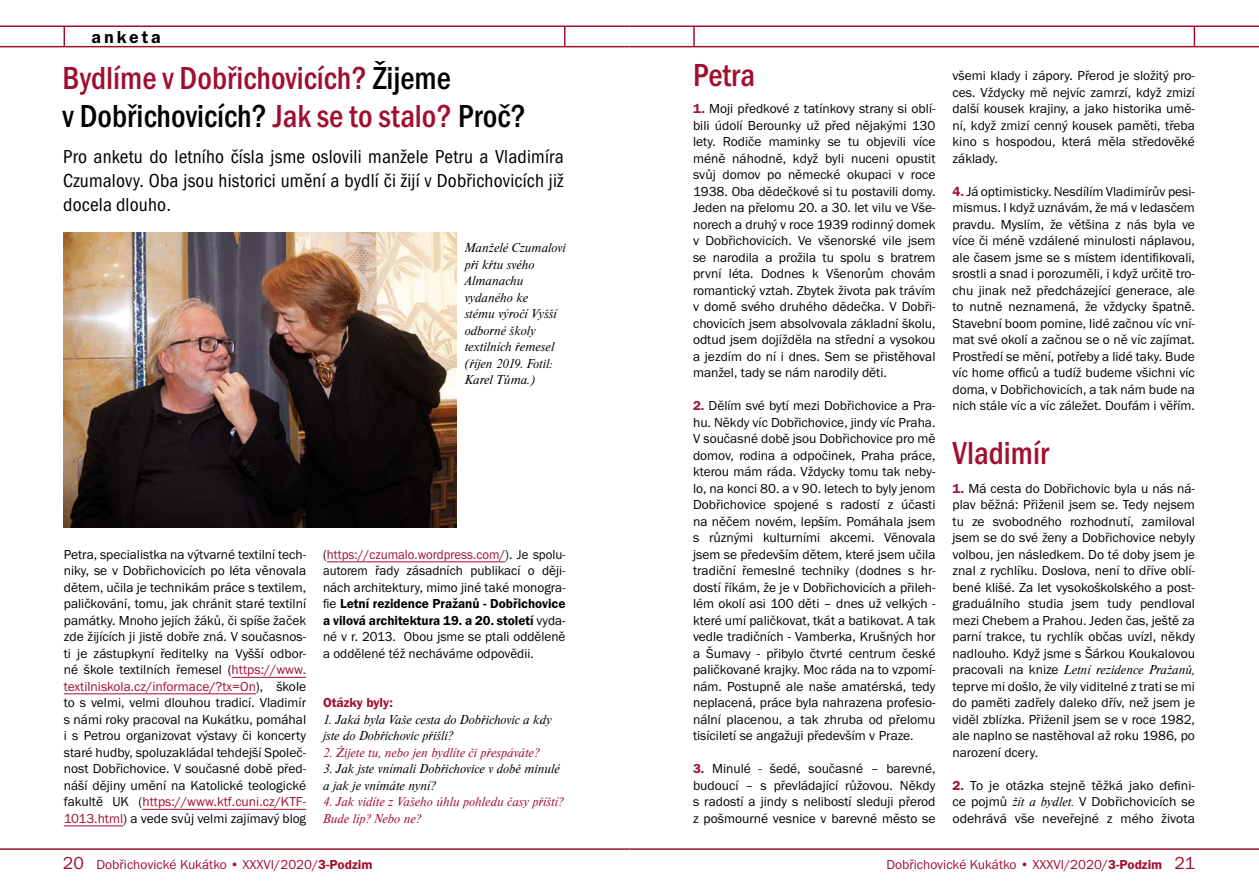
<style>
.page{position:relative;width:1259px;height:893px;background:#fff}
.page>*{position:absolute;margin:0;border:0;box-sizing:border-box;transform-origin:0 0}
.t1{font:33px/37.5px "Franklin Got Itc TOT Med Con";color:#a10e2f;scale:.96 1}
.t2{font:19.5px/24px "Franklin Got Itc TOT Boo Con";letter-spacing:.01em;color:#000;text-align:justify}
.t3{font:18px "Franklin Got Itc TOT Dem";letter-spacing:.16em;color:#000}
.t4{font:13.5px/16.5px "Franklin Got Itc TOT Boo";color:#000;text-align:justify}
.t5{font:italic 13.5px/16.5px "Nimbus Roman DOT";color:#000}
.t6{font:13.5px/16.5px "Franklin Got Itc TOT Boo";color:#000;text-align:justify;scale:.95 1}
.t7{font:italic 13.5px/16.5px "Nimbus Roman DOT";color:#a10e2f}
.t8{font:13.5px "Franklin Got Itc TOT Boo";color:#a10e2f}
.t9{font:13.5px/16.5px "Franklin Got Itc TOT Dem";color:#000}
.t10{font:13.5px "Franklin Got Itc TOT Dem";color:#a10e2f}
.s1{color:#000}
.s2{color:#a10e2f}
.s3{font-family:"Franklin Got Itc TOT Boo"}
.s4{font-family:"Franklin Got Itc TOT Dem";color:#a10e2f}
.s5{font-family:"Franklin Got Itc TOT Boo";font-style:normal}
.s6{font-family:"Nimbus Roman DOT";font-style:italic}
.s7{font-size:18px}
.s8{font-family:"Franklin Got Itc TOT Dem"}
</style>
<div class="page">
<hr style="left:232px;top:677px;width:74px;height:1px;background:#a10e2f">
<hr style="left:64px;top:693px;width:192px;height:1px;background:#a10e2f">
<hr style="left:142px;top:809px;width:164px;height:1px;background:#a10e2f">
<hr style="left:64px;top:825px;width:59px;height:1px;background:#a10e2f">
<hr style="left:327px;top:561px;width:178px;height:1px;background:#a10e2f">
<img style="left:64px;top:233px;width:393px;height:295px">
<hr style="left:629px;top:46px;width:630px;height:1px;background:#a10e2f">
<hr style="left:629px;top:26px;width:630px;height:1px;background:#a10e2f">
<hr style="left:693px;top:26px;width:2px;height:21px;background:#a10e2f">
<hr style="left:1193px;top:26px;width:2px;height:21px;background:#a10e2f">
<hr style="left:0;top:46px;width:629px;height:1px;background:#a10e2f">
<hr style="left:0;top:26px;width:629px;height:1px;background:#a10e2f">
<svg style="left:64px;top:27px;width:1px;height:19px"></svg>
<svg style="left:564px;top:27px;width:1px;height:19px"></svg>
<hr style="left:0;top:848px;width:629px;height:2px;background:#a10e2f">
<hr style="left:629px;top:848px;width:630px;height:2px;background:#a10e2f">
<h3 class="t3" style="left:91px;top:27px;width:71px">anketa</h3>
<h1 class="t1" style="left:62px;top:60px;width:484px">Bydlíme v Dobřichovicích? <span class="s1">Žijeme<br>v Dobřichovicích?</span> Jak se to stalo? <span class="s1">Proč?</span></h1>
<h2 class="t2" style="left:63px;top:144px;width:502px">Pro anketu do letního čísla jsme oslovili manžele Petru a Vladimíra Czumalovy. Oba jsou historici umění a bydlí či žijí v Dobřichovicích již docela dlouho.</h2>
<p class="t5" style="left:465px;top:240px;width:102px">Manželé Czumalovi při křtu svého<br>Almanachu vydaného ke<br>stému výročí Vyšší odborné školy textilních řemesel (říjen 2019. Fotil:<br>Karel Tůma.)</p>
<p class="t4" style="left:64px;top:546px;width:244px">Petra, specialistka na výtvarné textilní tech&shy;niky, se v Dobřichovicích po léta věnovala dětem, učila je technikám práce s textilem, paličkování, tomu, jak chránit staré textilní památky. Mnoho jejích žáků, či spíše žaček zde žijících ji jistě dobře zná. V současnos&shy;ti je zástupkyní ředitelky na Vyšší odbor&shy;né škole textilních řemesel (<span class="s2">https://www. textilniskola.cz/informace/?tx=On</span>), škole to s velmi, velmi dlouhou tradicí. Vladimír s námi roky pracoval na Kukátku, pomáhal i s Petrou organizovat výstavy či koncerty staré hudby, spoluzakládal tehdejší Společ&shy;nost Dobřichovice. V současné době před&shy;náší dějiny umění na Katolické teologické fakultě UK (<span class="s2">https://www.ktf.cuni.cz/KTF-1013.html</span>) a vede svůj velmi zajímavý blog</p>
<p class="t6" style="left:323px;top:546px;width:257px">(<span class="s2">https://czumalo.wordpress.com/</span>). Je spolu&shy;autorem řady zásadních publikací o ději&shy;nách architektury, mimo jiné také monogra-</p>
<p class="t9" style="left:323px;top:596px;width:244px"><span class="s3">fie</span> Letní rezidence Pražanů - Dobřichovice a vilová architektura 19. a 20. století <span class="s3">vyda-</span></p>
<p class="t4" style="left:323px;top:629px;width:244px">né v r. 2013. Obou jsme se ptali odděleně a oddělené též necháváme odpovědii.</p>
<p class="t10" style="left:323px;top:695px;width:71px">Otázky byly:</p>
<p class="t5" style="left:323px;top:711px;width:230px">1. Jaká byla Vaše cesta do Dobřichovic a kdy jste do Dobřichovic přišli?</p>
<p class="t7" style="left:323px;top:744px;width:217px">2. Žijete tu, nebo jen bydlíte či přespáváte?</p>
<p class="t5" style="left:323px;top:761px;width:238px">3. Jak jste vnímali Dobřichovice v době minulé a jak je vnímáte nyní?</p>
<p class="t7" style="left:323px;top:794px;width:242px">4. Jak vidíte z Vašeho úhlu pohledu časy příští?<br>Bude líp? Nebo ne?</p>
<h1 class="t1" style="left:693px;top:56px;width:66px">Petra</h1>
<p class="t4" style="left:693px;top:101px;width:244px"><span class="s4">1.</span> Moji předkové z tatínkovy strany si oblí&shy;bili údolí Berounky už před nějakými 130 lety. Rodiče maminky se tu objevili více méně náhodně, když byli nuceni opustit svůj domov po německé okupaci v roce 1938. Oba dědečkové si tu postavili domy.<br>Jeden na přelomu 20. a 30. let vilu ve Vše&shy;norech a druhý v roce 1939 rodinný domek v Dobřichovicích. Ve všenorské vile jsem se narodila a prožila tu spolu s bratrem první léta. Dodnes k Všenorům chovám romantický vztah. Zbytek života pak trávím v domě svého druhého dědečka. V Dobři&shy;chovicích jsem absolvovala základní školu, odtud jsem dojížděla na střední a vysokou a jezdím do ní i dnes. Sem se přistěhoval manžel, tady se nám narodily děti.</p>
<p class="t4" style="left:693px;top:398px;width:244px"><span class="s4">2.</span> Dělím své bytí mezi Dobřichovice a Pra&shy;hu. Někdy víc Dobřichovice, jindy víc Praha.<br>V současné době jsou Dobřichovice pro mě domov, rodina a odpočinek, Praha práce, kterou mám ráda. Vždycky tomu tak neby&shy;lo, na konci 80. a v 90. letech to byly jenom Dobřichovice spojené s radostí z účasti na něčem novém, lepším. Pomáhala jsem s různými kulturními akcemi. Věnovala jsem se především dětem, které jsem učila tradiční řemeslné techniky (dodnes s hr&shy;dostí říkám, že je v Dobřichovicích a přileh&shy;lém okolí asi 100 děti – dnes už velkých - které umí paličkovat, tkát a batikovat. A tak vedle tradičních - Vamberka, Krušných hor a Šumavy - přibylo čtvrté centrum české paličkované krajky. Moc ráda na to vzpomí&shy;nám. Postupně ale naše amatérská, tedy neplacená, práce byla nahrazena profesio&shy;nální placenou, a tak zhruba od přelomu tisíciletí se angažuji především v Praze.</p>
<p class="t4" style="left:693px;top:761px;width:244px"><span class="s4">3.</span> Minulé - šedé, současné – barevné, budoucí – s převládající růžovou. Někdy s radostí a jindy s nelibostí sleduji přerod z pošmourné vesnice v barevné město se</p>
<p class="t4" style="left:952px;top:68px;width:244px">všemi klady i zápory. Přerod je složitý pro&shy;ces. Vždycky mě nejvíc zamrzí, když zmizí další kousek krajiny, a jako historika umě&shy;ní, když zmizí cenný kousek paměti, třeba kino s hospodou, která měla středověké základy.</p>
<p class="t4" style="left:952px;top:183px;width:244px"><span class="s4">4.</span> Já optimisticky. Nesdílím Vladimírův pesi&shy;mismus. I když uznávám, že má v ledasčem pravdu. Myslím, že většina z nás byla ve více či méně vzdálené minulosti náplavou, ale časem jsme se s místem identifikovali, srostli a snad i porozuměli, i když určitě tro&shy;chu jinak než předcházející generace, ale to nutně neznamená, že vždycky špatně.<br>Stavební boom pomine, lidé začnou víc vní&shy;mat své okolí a začnou se o ně víc zajímat.<br>Prostředí se mění, potřeby a lidé taky. Bude víc home officů a tudíž budeme všichni víc doma, v Dobřichovicích, a tak nám bude na nich stále víc a víc záležet. Doufám i věřím.</p>
<h1 class="t1" style="left:952px;top:435px;width:102px">Vladimír</h1>
<p class="t4" style="left:952px;top:480px;width:244px"><span class="s4">1.</span> Má cesta do Dobřichovic byla u nás ná&shy;plav běžná: Přiženil jsem se. Tedy nejsem tu ze svobodného rozhodnutí, zamiloval jsem se do své ženy a Dobřichovice nebyly volbou, jen následkem. Do té doby jsem je znal z rychlíku. Doslova, není to dříve oblí&shy;bené klišé. Za let vysokoškolského a post&shy;graduálního studia jsem tudy pendloval mezi Chebem a Prahou. Jeden čas, ještě za parní trakce, tu rychlík občas uvízl, někdy nadlouho. Když jsme s Šárkou Koukalovou</p>
<p class="t5" style="left:952px;top:662px;width:244px"><span class="s5">pracovali na knize</span> Letní rezidence Pražanů,</p>
<p class="t4" style="left:952px;top:678px;width:244px">teprve mi došlo, že vily viditelné z trati se mi do paměti zadřely daleko dřív, než jsem je viděl zblízka. Přiženil jsem se v roce 1982, ale naplno se nastěhoval až roku 1986, po narození dcery.</p>
<p class="t4" style="left:952px;top:777px;width:244px"><span class="s4">2.</span> To je otázka stejně těžká jako defini&shy;ce pojmů <span class="s6">žít a bydlet.</span> V Dobřichovicích se odehrává vše neveřejné z mého života</p>
<p class="t8" style="left:63px;top:856px;width:311px"><span class="s7">20</span> Dobřichovické Kukátko • XXXVI/2020/<span class="s8">3-Podzim</span></p>
<p class="t8" style="left:886px;top:857px;width:310px">Dobřichovické Kukátko • XXXVI/2020/<span class="s8">3-Podzim</span> <span class="s7">21</span></p>
</div>
